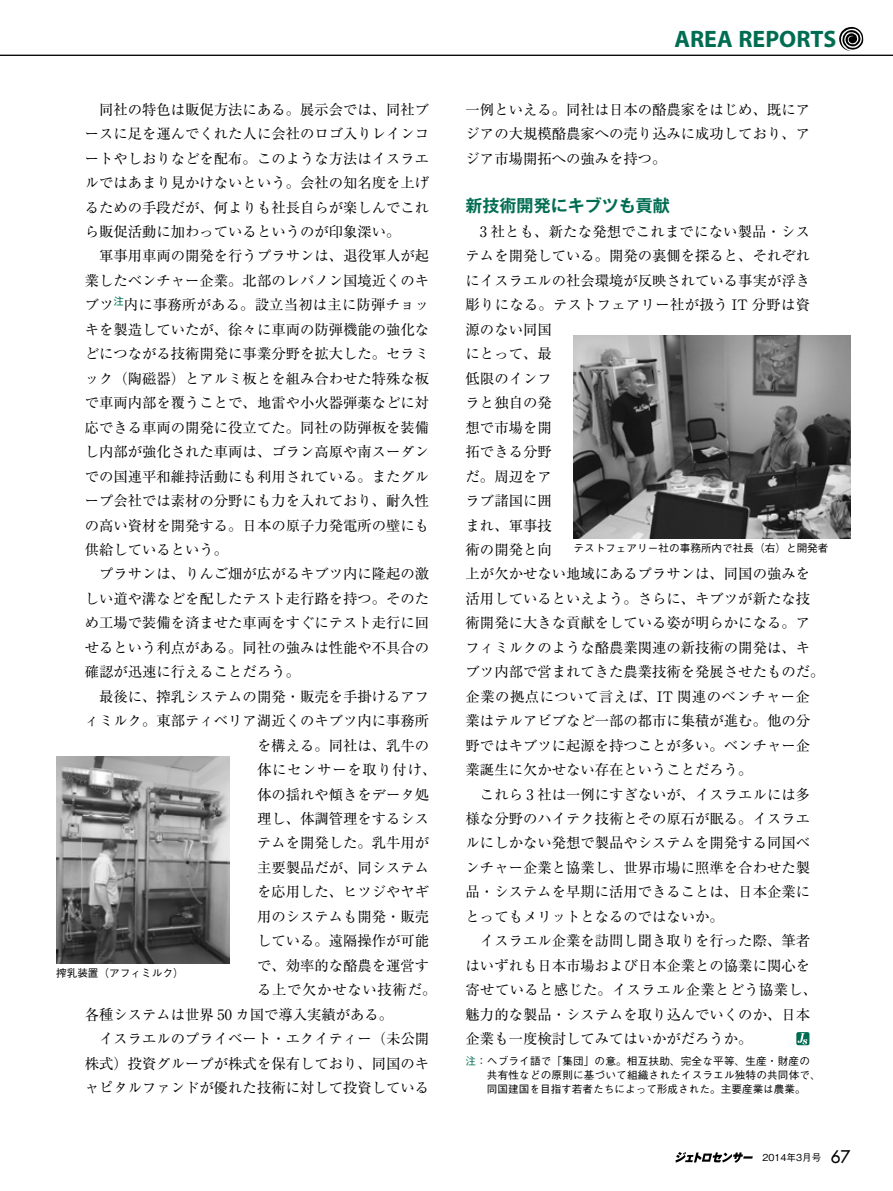
<style>
.page{position:relative;width:893px;height:1191px;background:#fff}
.page>*{position:absolute;margin:0;border:0;box-sizing:border-box;transform-origin:0 0}
.t1{font:700 23.85px "Myriad Pro";color:#006d52}
.大見出し{font:700 16.95px "Gothic MB101 Pro De";color:#006d52}
.本文{font:14.4px/24.5px "Ryumin Pro";color:#000;text-align:justify}
.本文-2{font:14.4px "Ryumin Pro";letter-spacing:.05em;color:#000}
.注-1行目{font:500 10.65px/13.8px "Gothic BBB Pro";letter-spacing:.015em;color:#000}
.写真ネーム{font:500 10.65px "Gothic BBB Pro";color:#000}
.ノンブル柱{font:500 9.6px "Gothic BBB Pro";color:#000}
.s1{color:#006d52}
.s2{font-family:"Futura Std";font-size:16.95px}
</style>
<div class="page">
<hr style="left:0;top:55px;width:893px;height:1px;background:#000">
<svg style="left:675px;top:1152px;width:78px;height:10px"></svg>
<svg style="left:839px;top:27px;width:24px;height:24px"></svg>
<svg style="left:796px;top:1032px;width:13px;height:13px"></svg>
<svg style="left:798px;top:1033px;width:9px;height:11px"></svg>
<img style="left:573px;top:336px;width:277px;height:202px">
<img style="left:56px;top:756px;width:174px;height:207px">
<p class="本文" style="left:85px;top:96px;width:346px;text-indent:14px">同社の特色は販促方法にある。展示会では、同社ブースに足を運んでくれた人に会社のロゴ入りレインコートやしおりなどを配布。このような方法はイスラエルではあまり見かけないという。会社の知名度を上げるための手段だが、何よりも社長自らが楽しんでこれら販促活動に加わっているというのが印象深い。</p>
<p class="本文" style="left:85px;top:243px;width:346px;text-indent:14px">軍事用車両の開発を行うプラサンは、退役軍人が起業したベンチャー企業。北部のレバノン国境近くのキブツ<sup>注</sup>内に事務所がある。設立当初は主に防弾チョッキを製造していたが、徐々に車両の防弾機能の強化などにつながる技術開発に事業分野を拡大した。セラミック（陶磁器）とアルミ板とを組み合わせた特殊な板で車両内部を覆うことで、地雷や小火器弾薬などに対応できる車両の開発に役立てた。同社の防弾板を装備し内部が強化された車両は、ゴラン高原や南スーダンでの国連平和維持活動にも利用されている。またグループ会社では素材の分野にも力を入れており、耐久性の高い資材を開発する。日本の原子力発電所の壁にも供給しているという。</p>
<p class="本文" style="left:85px;top:561px;width:346px;text-indent:14px">プラサンは、りんご畑が広がるキブツ内に隆起の激しい道や溝などを配したテスト走行路を持つ。そのため工場で装備を済ませた車両をすぐにテスト走行に回せるという利点がある。同社の強みは性能や不具合の確認が迅速に行えることだろう。</p>
<p class="本文" style="left:99px;top:683px;width:332px">最後に、搾乳システムの開発・販売を手掛けるアフ</p>
<p class="本文" style="left:85px;top:707px;width:346px">ィミルク。東部ティベリア湖近くのキブツ内に事務所</p>
<p class="本文" style="left:257px;top:732px;width:174px">を構える。同社は、乳牛の</p>
<p class="本文-2" style="left:257px;top:758px;width:181px">体にセンサーを取り付け、</p>
<p class="本文" style="left:257px;top:781px;width:174px">体の揺れや傾きをデータ処</p>
<p class="本文" style="left:257px;top:805px;width:174px">理し、体調管理をするシス</p>
<p class="本文" style="left:257px;top:830px;width:174px">テムを開発した。乳牛用が</p>
<p class="本文" style="left:257px;top:854px;width:174px">主要製品だが、同システム</p>
<p class="本文" style="left:257px;top:878px;width:174px">を応用した、ヒツジやヤギ</p>
<p class="本文" style="left:257px;top:903px;width:174px">用のシステムも開発・販売</p>
<p class="本文" style="left:257px;top:927px;width:174px">している。遠隔操作が可能</p>
<p class="本文" style="left:257px;top:952px;width:174px">で、効率的な酪農を運営す</p>
<p class="本文-2" style="left:257px;top:978px;width:181px">る上で欠かせない技術だ。</p>
<p class="本文" style="left:85px;top:1001px;width:310px">各種システムは世界 50 カ国で導入実績がある。</p>
<p class="本文" style="left:85px;top:1025px;width:346px;text-indent:14px">イスラエルのプライベート・エクイティー（未公開株式）投資グループが株式を保有しており、同国のキャピタルファンドが優れた技術に対して投資している</p>
<p class="写真ネーム" style="left:56px;top:964px;width:129px">搾乳装置（アフィミルク）</p>
<p class="t1" style="left:674px;top:23px;width:163px">AREA REPORTS</p>
<p class="本文" style="left:466px;top:96px;width:346px">一例といえる。同社は日本の酪農家をはじめ、既にアジアの大規模酪農家への売り込みに成功しており、アジア市場開拓への強みを持つ。</p>
<p class="大見出し" style="left:466px;top:192px;width:206px">新技術開発にキブツも貢献</p>
<p class="本文" style="left:466px;top:218px;width:360px;text-align:left;text-indent:14px">3 社とも、新たな発想でこれまでにない製品・システムを開発している。開発の裏側を探ると、それぞれにイスラエルの社会環境が反映されている事実が浮き彫りになる。テストフェアリー社が扱う IT 分野は資源のない同国<br>にとって、最<br>低限のインフ<br>ラと独自の発<br>想で市場を開<br>拓できる分野<br>だ。周辺をア<br>ラブ諸国に囲<br>まれ、軍事技<br>術の開発と向<br>上が欠かせない地域にあるプラサンは、同国の強みを活用しているといえよう。さらに、キブツが新たな技術開発に大きな貢献をしている姿が明らかになる。アフィミルクのような酪農業関連の新技術の開発は、キブツ内部で営まれてきた農業技術を発展させたものだ。企業の拠点について言えば、IT 関連のベンチャー企業はテルアビブなど一部の都市に集積が進む。他の分野ではキブツに起源を持つことが多い。ベンチャー企業誕生に欠かせない存在ということだろう。</p>
<p class="本文" style="left:466px;top:781px;width:346px;text-indent:14px">これら 3 社は一例にすぎないが、イスラエルには多様な分野のハイテク技術とその原石が眠る。イスラエルにしかない発想で製品やシステムを開発する同国ベンチャー企業と協業し、世界市場に照準を合わせた製品・システムを早期に活用できることは、日本企業にとってもメリットとなるのではないか。</p>
<p class="本文" style="left:466px;top:927px;width:353px;text-align:left;text-indent:14px">イスラエル企業を訪問し聞き取りを行った際、筆者はいずれも日本市場および日本企業との協業に関心を寄せていると感じた。イスラエル企業とどう協業し、魅力的な製品・システムを取り込んでいくのか、日本企業も一度検討してみてはいかがだろうか。</p>
<p class="注-1行目" style="left:487px;top:1053px;width:335px;text-indent:-21px"><span class="s1">注</span>：ヘブライ語で「集団」の意。相互扶助、完全な平等、生産・財産の共有性などの原則に基づいて組織されたイスラエル独特の共同体で、同国建国を目指す若者たちによって形成された。主要産業は農業。</p>
<p class="写真ネーム" style="left:573px;top:539px;width:257px">テストフェアリー社の事務所内で社長（右）と開発者</p>
<p class="ノンブル柱" style="left:753px;top:1149px;width:99px">　2014年3月号　<span class="s2">67</span></p>
</div>
